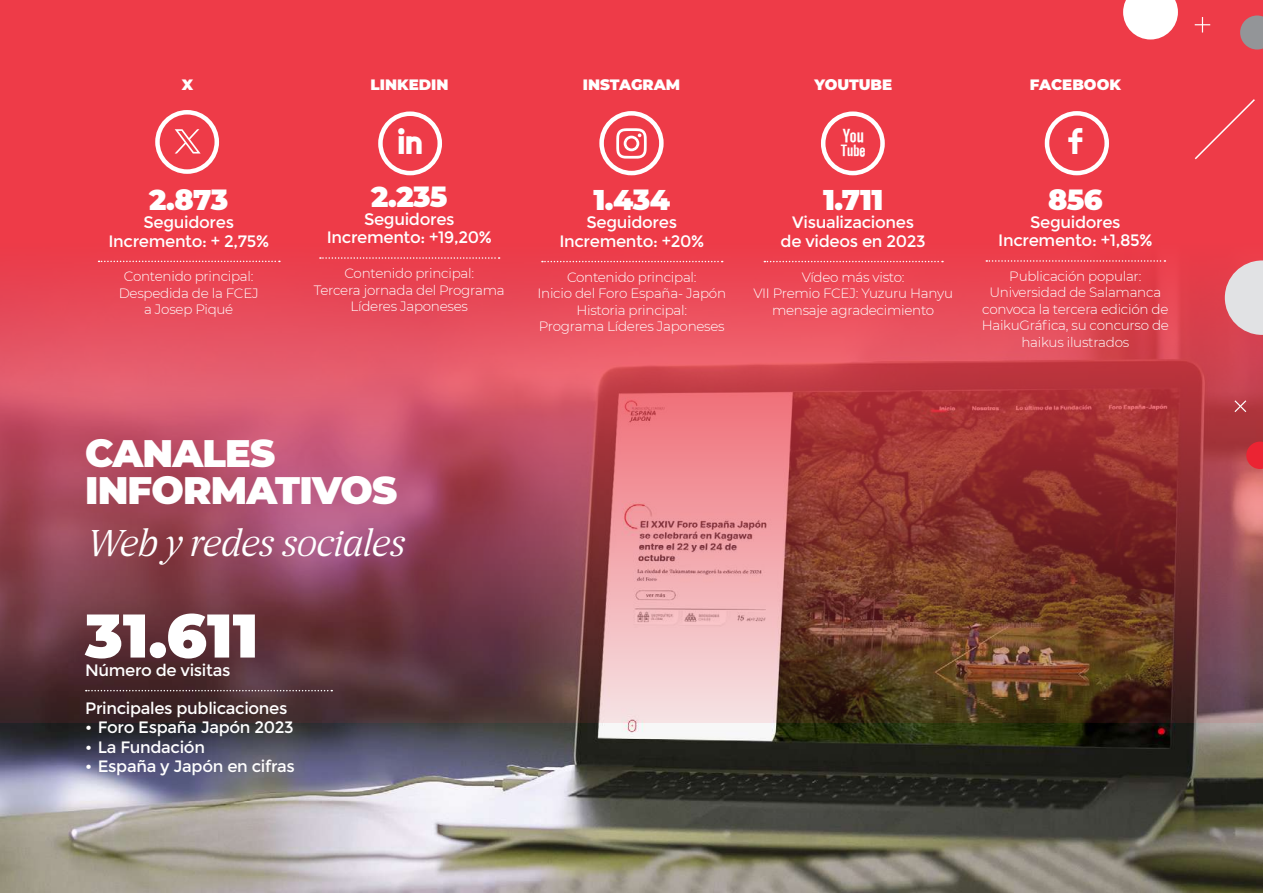
<style>
.page{position:relative;width:1263px;height:893px;background:#fff}
.page>*{position:absolute;margin:0;border:0;box-sizing:border-box;transform-origin:0 0}
.t1{font:900 61.5px "Montserrat";color:#fff}
.t2{font:46.05px "Socialico";color:#fff}
.t3{font:42.6px "Socialico";color:#fff}
.t4{font:900 38.25px/37.5px "Montserrat";letter-spacing:-.02em;color:#fff}
.t5{font:italic 300 38.25px "Breve News";letter-spacing:-.02em;color:#fff}
.t6{font:900 28.5px "Montserrat";letter-spacing:-.02em;color:#fff}
.t7{font:16.5px/18.3px "Montserrat";letter-spacing:-.02em;color:#fff;text-align:center}
.t8{font:900 15px "Montserrat";color:#fff}
.t9{font:300 13.5px/16.5px "Montserrat";letter-spacing:-.02em;color:#fff;text-align:center}
</style>
<div class="page">
<img style="left:0;top:723px;width:1263px;height:170px">
<img style="left:0;top:0;width:1263px;height:723px">
<svg style="left:764px;top:261px;width:179px;height:1px"></svg>
<svg style="left:542px;top:261px;width:181px;height:1px"></svg>
<svg style="left:99px;top:261px;width:181px;height:1px"></svg>
<svg style="left:320px;top:257px;width:180px;height:2px"></svg>
<svg style="left:986px;top:260px;width:179px;height:2px"></svg>
<div style="left:821px;top:111px;width:64px;height:64px;border:4px solid #fff;border-radius:50%"></div>
<div style="left:155px;top:110px;width:64px;height:64px;border:4px solid #fff;border-radius:50%"></div>
<div style="left:378px;top:111px;width:64px;height:64px;border:4px solid #fff;border-radius:50%"></div>
<div style="left:1045px;top:111px;width:64px;height:64px;border:4px solid #fff;border-radius:50%"></div>
<svg style="left:616px;top:128px;width:31px;height:31px"></svg>
<div style="left:599px;top:111px;width:65px;height:64px;border:4px solid #fff;border-radius:50%"></div>
<svg style="left:1123px;top:0;width:55px;height:40px"></svg>
<svg style="left:1240px;top:16px;width:23px;height:34px"></svg>
<div style="left:1193px;top:98px;width:63px;height:63px;background:#ee3b48"></div>
<svg style="left:1195px;top:17px;width:15px;height:16px"></svg>
<svg style="left:86px;top:690px;width:246px;height:1px"></svg>
<svg style="left:1246px;top:442px;width:17px;height:27px"></svg>
<svg style="left:1234px;top:400px;width:12px;height:12px"></svg>
<svg style="left:1225px;top:260px;width:38px;height:75px"></svg>
<svg style="left:175px;top:129px;width:26px;height:25px"></svg>
<p class="t8" style="left:182px;top:73px;width:13px">X</p>
<p class="t8" style="left:371px;top:73px;width:79px">LINKEDIN</p>
<p class="t8" style="left:583px;top:73px;width:99px">INSTAGRAM</p>
<p class="t8" style="left:815px;top:73px;width:79px">YOUTUBE</p>
<p class="t8" style="left:1030px;top:73px;width:92px">FACEBOOK</p>
<h3 class="t6" style="left:149px;top:178px;width:81px">2.873</h3>
<p class="t7" style="left:108px;top:213px;width:162px">Seguidores<br>Incremento: + 2,75%</p>
<p class="t9" style="left:119px;top:268px;width:142px">Contenido principal:<br>Despedida de la FCEJ a Josep Piqué</p>
<h2 class="t2" style="left:396px;top:117px;width:29px">I</h2>
<h2 class="t2" style="left:839px;top:117px;width:30px">X</h2>
<h3 class="t6" style="left:371px;top:175px;width:78px">2.235</h3>
<p class="t7" style="left:327px;top:210px;width:166px">Seguidores<br>Incremento: +19,20%</p>
<p class="t9" style="left:314px;top:265px;width:192px">Contenido principal:<br>Tercera jornada del Programa<br>Líderes Japoneses</p>
<h3 class="t6" style="left:593px;top:179px;width:78px">1.434</h3>
<p class="t7" style="left:559px;top:214px;width:146px">Seguidores<br>Incremento: +20%</p>
<p class="t9" style="left:537px;top:268px;width:190px">Contenido principal:<br>Inicio del Foro España- Japón<br>Historia principal:<br>Programa Líderes Japoneses</p>
<h3 class="t6" style="left:823px;top:179px;width:62px">1.711</h3>
<p class="t7" style="left:781px;top:214px;width:147px">Visualizaciones de videos en 2023</p>
<p class="t9" style="left:753px;top:268px;width:201px">Vídeo más visto:<br>VII Premio FCEJ: Yuzuru Hanyu mensaje agradecimiento</p>
<h3 class="t3" style="left:1066px;top:117px;width:19px">F</h3>
<h3 class="t6" style="left:1048px;top:178px;width:56px">856</h3>
<p class="t7" style="left:998px;top:213px;width:156px">Seguidores<br>Incremento: +1,85%</p>
<p class="t9" style="left:982px;top:267px;width:189px">Publicación popular:<br>Universidad de Salamanca convoca la tercera edición de<br>HaikuGráfica, su concurso de haikus ilustrados</p>
<h3 class="t4" style="left:85px;top:432px;width:314px">CANALES<br>INFORMATIVOS</h3>
<h3 class="t5" style="left:85px;top:522px;width:319px">Web y redes sociales</h3>
<h1 class="t1" style="left:85px;top:589px;width:175px">31.611</h1>
<p class="t7" style="left:85px;top:661px;width:147px">Número de visitas</p>
<p class="t7" style="left:85px;top:699px;width:204px">Principales publicaciones</p>
<p class="t7" style="left:85px;top:718px;width:210px">• Foro España Japón 2023</p>
<p class="t7" style="left:85px;top:738px;width:121px">• La Fundación</p>
<p class="t7" style="left:85px;top:757px;width:211px">• España y Japón en cifras</p>
</div>
